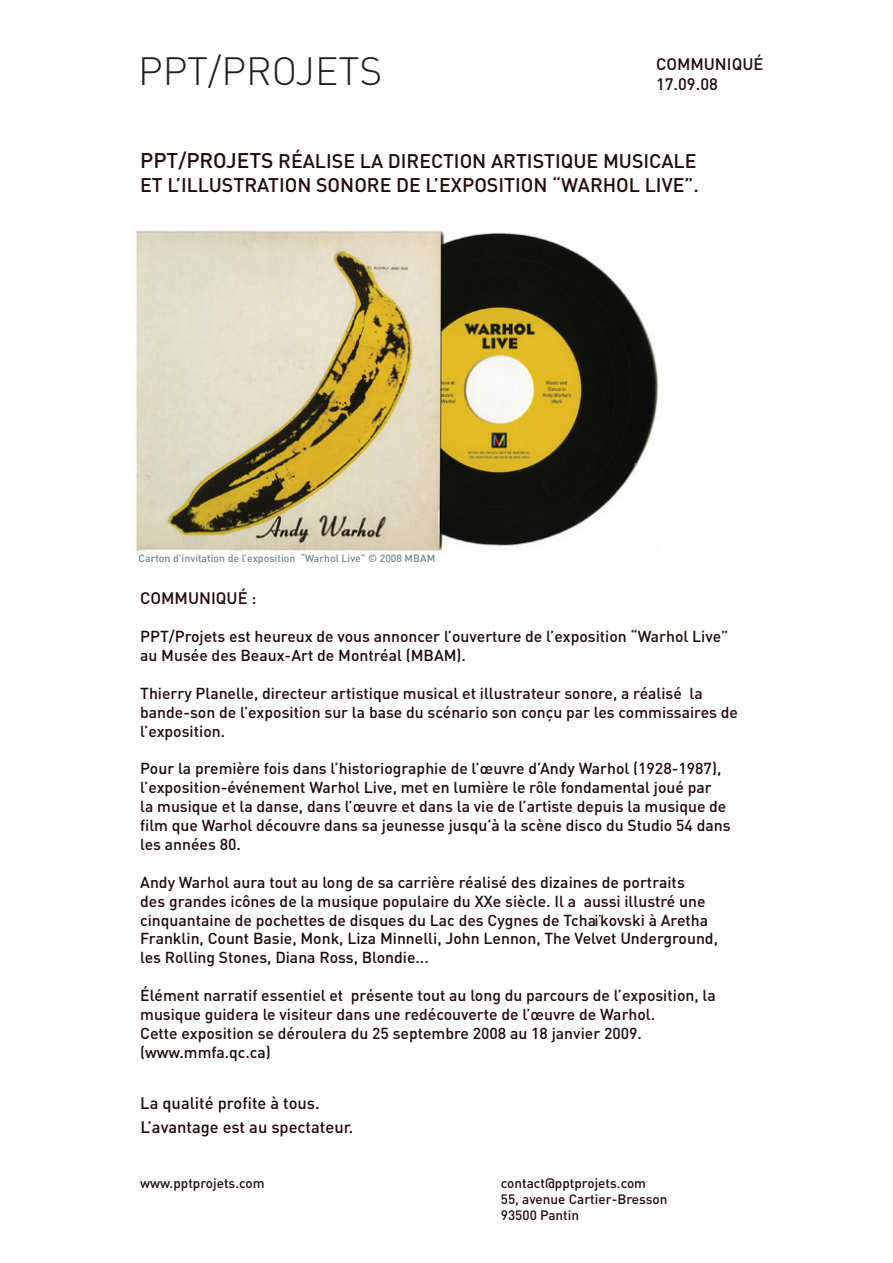
<style>
.page{position:relative;width:893px;height:1263px;background:#fff}
.page>*{position:absolute;margin:0;border:0;box-sizing:border-box;transform-origin:0 0}
.t1{font:300 39px "DIN";color:#231f20}
.t2{font:500 19.5px/23.4px "DIN";color:#200a0c}
.t3{font:500 16.5px/19.8px "DIN";color:#200a0c}
.t4{font:500 15.75px/18.9px "DIN";color:#200a0c}
.t5{font:500 13.5px/16.2px "DIN";color:#200a0c}
.t6{font:500 10.5px "DIN";color:#728889}
.s1{font-size:21px}
</style>
<div class="page">
<img style="left:135px;top:230px;width:524px;height:321px">
<h1 class="t1" style="left:138px;top:47px;width:246px">PPT/PROJETS</h1>
<p class="t3" style="left:656px;top:54px;width:109px">COMMUNIQUÉ<br>17.09.08</p>
<p class="t2" style="left:140px;top:149px;width:560px"><span class="s1">PPT/PROJETS</span> RÉALISE LA DIRECTION ARTISTIQUE MUSICALE<br>ET L’ILLUSTRATION SONORE DE L’EXPOSITION “WARHOL LIVE”.</p>
<p class="t6" style="left:139px;top:552px;width:298px">Carton d’invitation de l’exposition “Warhol Live” © 2008 MBAM</p>
<p class="t3" style="left:140px;top:588px;width:118px">COMMUNIQUÉ :</p>
<p class="t4" style="left:140px;top:626px;width:590px">PPT/Projets est heureux de vous annoncer l’ouverture de l’exposition “Warhol Live” au Musée des Beaux-Art de Montréal (MBAM).</p>
<p class="t4" style="left:140px;top:683px;width:599px">Thierry Planelle, directeur artistique musical et illustrateur sonore, a réalisé la bande-son de l’exposition sur la base du scénario son conçu par les commissaires de l’exposition.</p>
<p class="t4" style="left:140px;top:759px;width:592px">Pour la première fois dans l’historiographie de l’œuvre d’Andy Warhol (1928-1987), l’exposition-événement Warhol Live, met en lumière le rôle fondamental joué par<br>la musique et la danse, dans l’œuvre et dans la vie de l’artiste depuis la musique de film que Warhol découvre dans sa jeunesse jusqu’à la scène disco du Studio 54 dans les années 80.</p>
<p class="t4" style="left:140px;top:872px;width:579px">Andy Warhol aura tout au long de sa carrière réalisé des dizaines de portraits<br>des grandes icônes de la musique populaire du XXe siècle. Il a aussi illustré une cinquantaine de pochettes de disques du Lac des Cygnes de Tchaïkovski à Aretha Franklin, Count Basie, Monk, Liza Minnelli, John Lennon, The Velvet Underground, les Rolling Stones, Diana Ross, Blondie...</p>
<p class="t4" style="left:140px;top:985px;width:577px">Élément narratif essentiel et présente tout au long du parcours de l’exposition, la musique guidera le visiteur dans une redécouverte de l’œuvre de Warhol.<br>Cette exposition se déroulera du 25 septembre 2008 au 18 janvier 2009. (www.mmfa.qc.ca)</p>
<p class="t3" style="left:140px;top:1090px;width:215px;line-height:24.3px">La qualité profite à tous.<br>L’avantage est au spectateur.</p>
<p class="t5" style="left:140px;top:1175px;width:126px">www.pptprojets.com</p>
<p class="t5" style="left:501px;top:1174px;width:168px">contact@pptprojets.com<br>55, avenue Cartier-Bresson<br>93500 Pantin</p>
</div>
